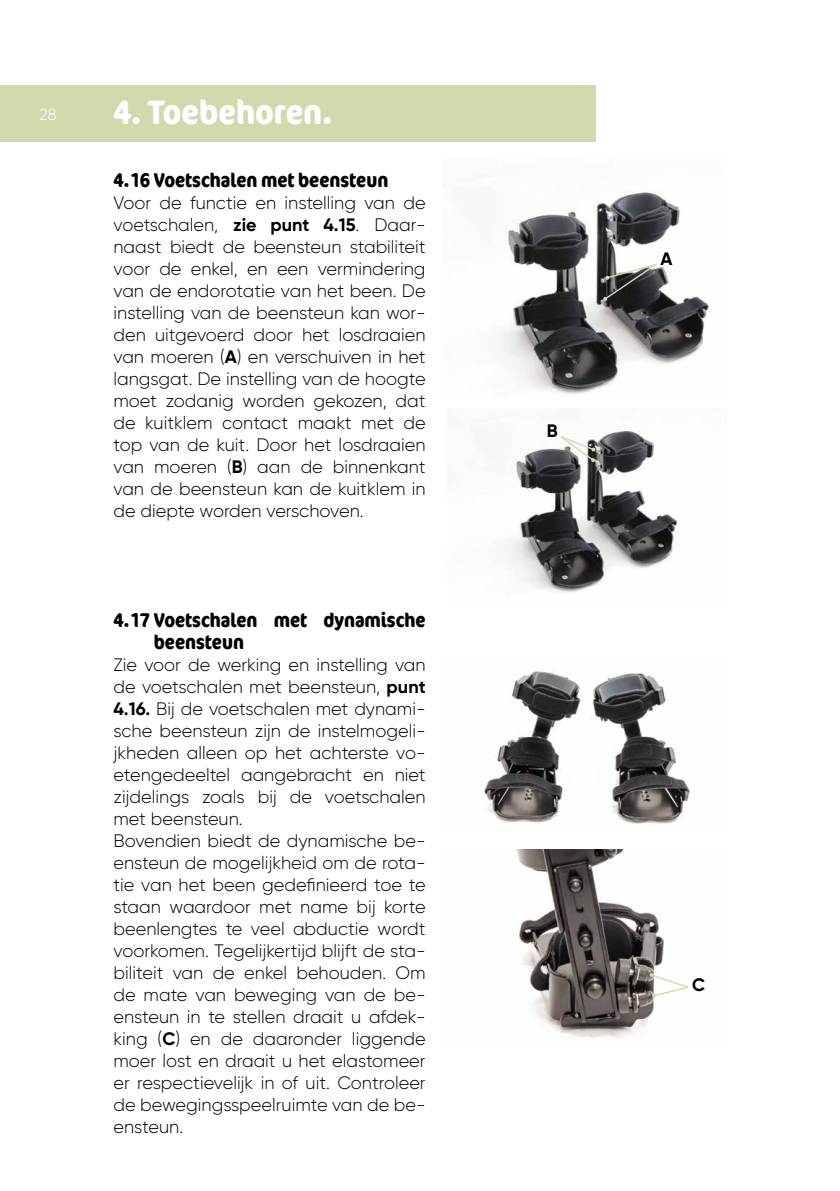
<style>
.page{position:relative;width:840px;height:1191px;background:#fff}
.page>*{position:absolute;margin:0;border:0;box-sizing:border-box;transform-origin:0 0}
.t1{font:700 condensed 34px "Cocon Offc Pro";color:#fff}
.t2{font:700 condensed 20px/22px "Cocon Offc Pro";color:#000}
.t3{font:300 18px/22px "Gilroy";color:#000;text-align:justify}
.t4{font:700 18px "Gilroy";color:#000}
.t5{font:300 16px "Gilroy";color:#fff}
.s1{font-weight:700}
</style>
<div class="page">
<div style="left:0;top:85px;width:595px;height:57px;background:#d0daad"></div>
<img style="left:484px;top:669px;width:206px;height:155px">
<img style="left:510px;top:431px;width:168px;height:162px">
<svg style="left:559px;top:435px;width:36px;height:27px"></svg>
<img style="left:516px;top:849px;width:148px;height:189px">
<svg style="left:648px;top:972px;width:41px;height:26px"></svg>
<img style="left:503px;top:192px;width:206px;height:203px">
<svg style="left:602px;top:262px;width:56px;height:39px"></svg>
<p class="t5" style="left:40px;top:104px;width:19px">28</p>
<h1 class="t1" style="left:113px;top:88px;width:220px">4. Toebehoren.</h1>
<p class="t2" style="left:113px;top:168px;width:276px">4.16 Voetschalen met beensteun</p>
<p class="t3" style="left:113px;top:191px;width:313px">Voor de functie en instelling van de voetschalen, <span class="s1">zie punt 4.15</span>. Daar&shy;naast biedt de beensteun stabiliteit voor de enkel, en een vermindering van de endorotatie van het been. De instelling van de beensteun kan wor&shy;den uitgevoerd door het losdraaien van moeren (<span class="s1">A</span>) en verschuiven in het langsgat. De instelling van de hoogte moet zodanig worden gekozen, dat de kuitklem contact maakt met de top van de kuit. Door het losdraaien van moeren (<span class="s1">B</span>) aan de binnenkant van de beensteun kan de kuitklem in de diepte worden verschoven.</p>
<p class="t2" style="left:154px;top:608px;width:273px;text-indent:-40px">4.17 Voetschalen met dynamische beensteun</p>
<p class="t3" style="left:113px;top:653px;width:313px;text-align:left">Zie voor de werking en instelling van de voetschalen met beensteun, <span class="s1">punt 4.16.</span> Bij de voetschalen met dynami&shy;sche beensteun zijn de instelmogeli&shy;jkheden alleen op het achterste vo&shy;etengedeeltel aangebracht en niet zijdelings zoals bij de voetschalen met beensteun.<br>Bovendien biedt de dynamische be&shy;ensteun de mogelijkheid om de rota&shy;tie van het been gedefinieerd toe te staan waardoor met name bij korte beenlengtes te veel abductie wordt voorkomen. Tegelijkertijd blijft de sta&shy;biliteit van de enkel behouden. Om de mate van beweging van de be&shy;ensteun in te stellen draait u afdek&shy;king (<span class="s1">C</span>) en de daaronder liggende moer lost en draait u het elastomeer er respectievelijk in of uit. Controleer de bewegingsspeelruimte van de be&shy;ensteun.</p>
<p class="t4" style="left:546px;top:419px;width:12px">B</p>
<p class="t4" style="left:660px;top:247px;width:14px">A</p>
<p class="t4" style="left:691px;top:973px;width:15px">C</p>
</div>
